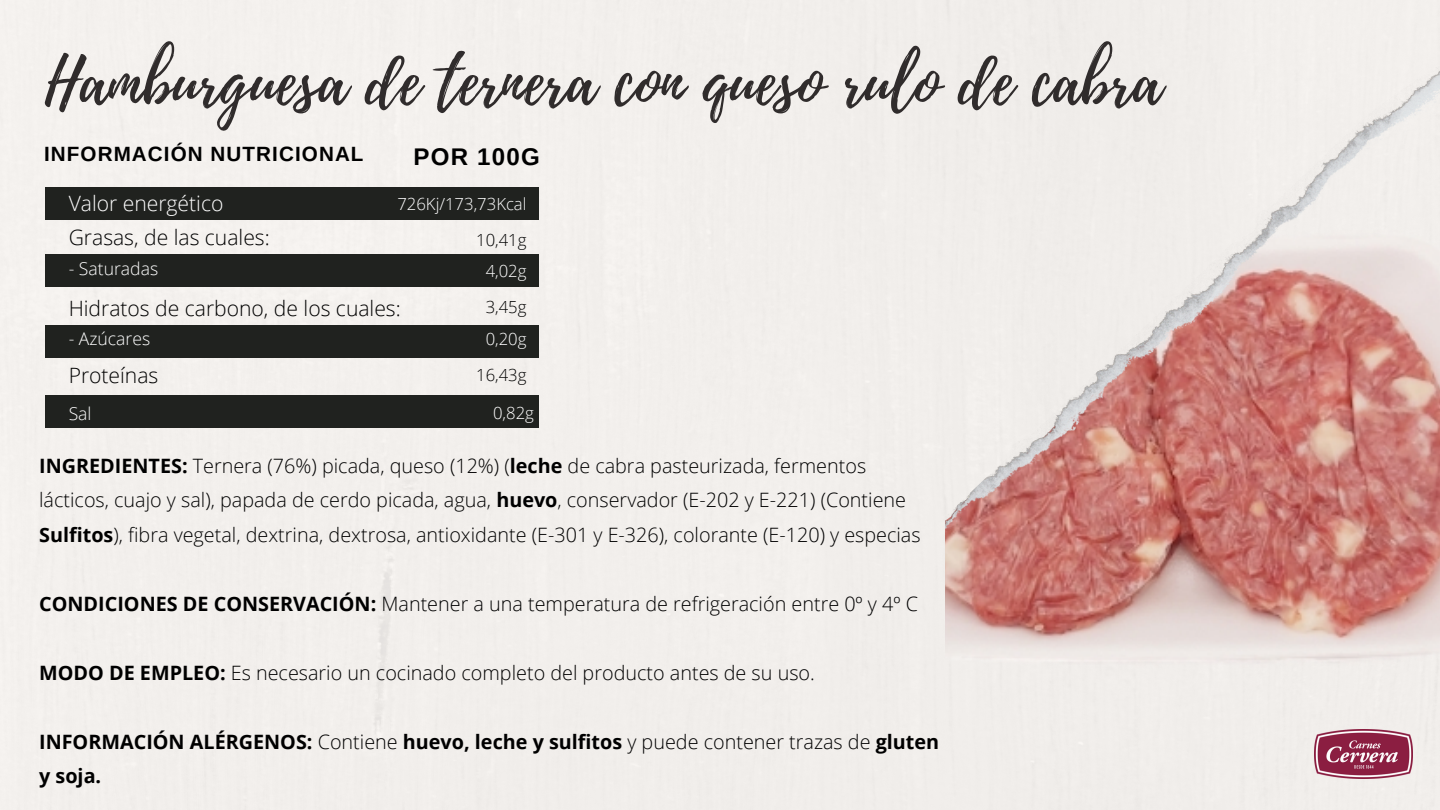
<style>
.page{position:relative;width:1440px;height:810px;background:#f2efec}
.page>*{position:absolute;margin:0;border:0;box-sizing:border-box;transform-origin:0 0}
.t1{font:66px "Playlist Script";color:#302c2c}
.t2{font:700 24.1px "Arimo";letter-spacing:.05em;color:#000}
.t3{font:300 21.1px "Open Sans";color:#000}
.t4{font:300 21.1px "Open Sans";color:#fff}
.t5{font:700 20.6px "Arimo";letter-spacing:.05em;color:#000}
.t6{font:300 19.8px/34.5px "Open Sans";color:#000}
.t7{font:700 19.8px/34.5px "Open Sans";color:#000}
.t8{font:300 17.6px "Open Sans";color:#fff}
.t9{font:300 16.7px "Open Sans";color:#fff}
.t10{font:300 16.7px "Open Sans";color:#000}
.s1{font-weight:700}
.s2{font-weight:300}
</style>
<div class="page">
<img style="left:945px;top:585px;width:495px;height:225px">
<img style="left:945px;top:45px;width:495px;height:540px">
<div style="left:45px;top:187px;width:493px;height:33px;background:#20221f"></div>
<div style="left:45px;top:396px;width:493px;height:32px;background:#20221f"></div>
<div style="left:45px;top:325px;width:493px;height:33px;background:#20221f"></div>
<div style="left:45px;top:254px;width:493px;height:33px;background:#20221f"></div>
<img style="left:1314px;top:729px;width:99px;height:50px">
<p class="t1" style="left:45px;top:35px;width:1118px">Hamburguesa de ternera con queso rulo de cabra</p>
<p class="t5" style="left:44px;top:143px;width:321px">INFORMACIÓN NUTRICIONAL</p>
<p class="t4" style="left:69px;top:189px;width:156px">Valor energético</p>
<p class="t2" style="left:413px;top:143px;width:128px">POR 100G</p>
<p class="t9" style="left:397px;top:192px;width:131px">726Kj/173,73Kcal</p>
<p class="t3" style="left:69px;top:223px;width:203px">Grasas, de las cuales:</p>
<p class="t10" style="left:476px;top:228px;width:52px">10,41g</p>
<p class="t8" style="left:69px;top:256px;width:91px">- Saturadas</p>
<p class="t9" style="left:486px;top:259px;width:42px">4,02g</p>
<p class="t3" style="left:69px;top:293px;width:334px">Hidratos de carbono, de los cuales:</p>
<p class="t10" style="left:486px;top:295px;width:42px">3,45g</p>
<p class="t8" style="left:69px;top:326px;width:83px">- Azúcares</p>
<p class="t9" style="left:486px;top:327px;width:42px">0,20g</p>
<p class="t3" style="left:69px;top:360px;width:91px">Proteínas</p>
<p class="t10" style="left:476px;top:363px;width:52px">16,43g</p>
<p class="t8" style="left:69px;top:401px;width:24px">Sal</p>
<p class="t9" style="left:493px;top:401px;width:42px">0,82g</p>
<p class="t6" style="left:39px;top:448px;width:883px"><span class="s1">INGREDIENTES:</span> Ternera (76%) picada, queso (12%) (<span class="s1">leche</span> de cabra pasteurizada, fermentos lácticos, cuajo y sal), papada de cerdo picada, agua, <span class="s1">huevo</span>, conservador (E-202 y E-221) (Contiene<br><span class="s1">Sulfitos</span>), fibra vegetal, dextrina, dextrosa, antioxidante (E-301 y E-326), colorante (E-120) y especias</p>
<p class="t6" style="left:39px;top:586px;width:880px"><span class="s1">CONDICIONES DE CONSERVACIÓN:</span> Mantener a una temperatura de refrigeración entre 0º y 4º C</p>
<p class="t6" style="left:39px;top:655px;width:777px"><span class="s1">MODO DE EMPLEO:</span> Es necesario un cocinado completo del producto antes de su uso.</p>
<p class="t7" style="left:39px;top:724px;width:902px">INFORMACIÓN ALÉRGENOS: <span class="s2">Contiene</span> huevo, leche y sulfitos <span class="s2">y puede contener trazas de</span> gluten y soja.</p>
</div>
